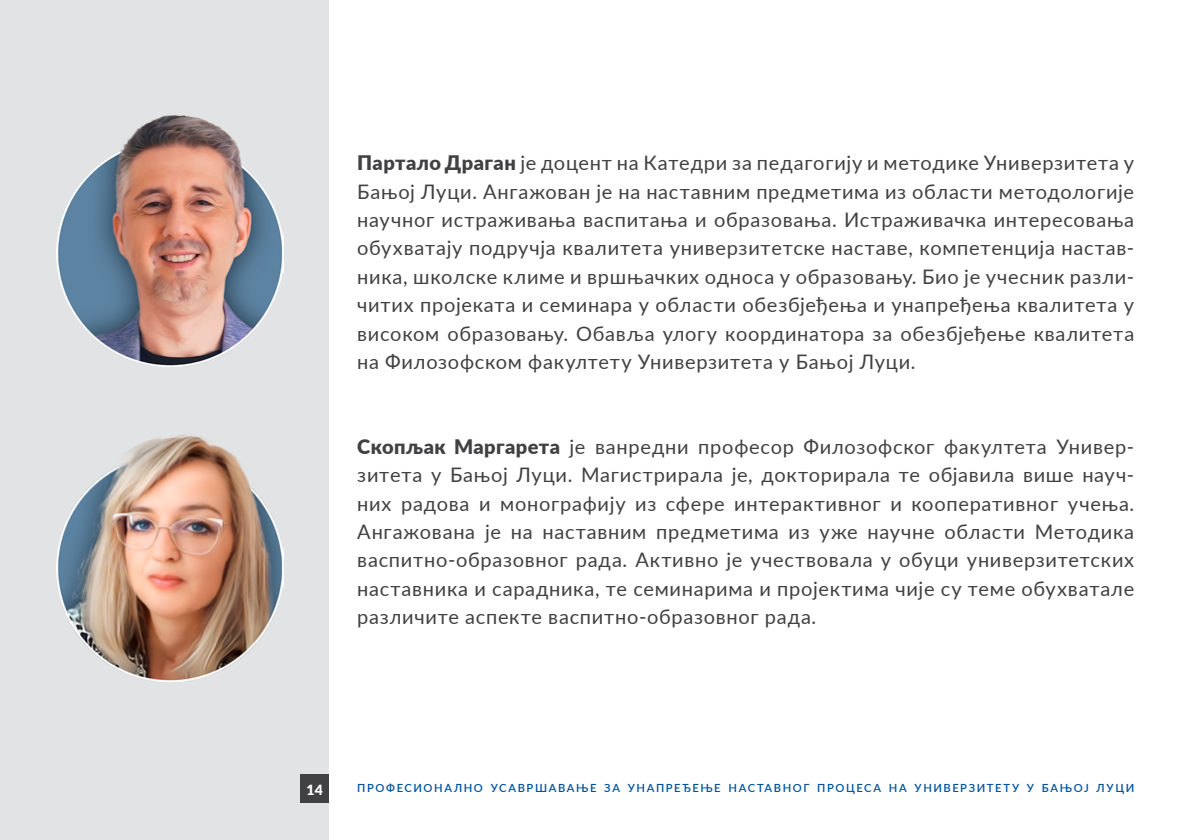
<style>
.page{position:relative;width:1191px;height:840px;background:#fff}
.page>*{position:absolute;margin:0;border:0;box-sizing:border-box;transform-origin:0 0}
.t1{font:20px/28.4px "Lato";letter-spacing:.035em;color:#414042;text-align:justify}
.t2{font:900 14px "Lato";color:#fff}
.t3{font:600 11.2px "Lato";letter-spacing:.14em;color:#00529c}
.s1{font-weight:900}
</style>
<div class="page">
<div style="left:0;top:0;width:329px;height:839px;background:#e2e3e4"></div>
<img style="left:57px;top:115px;width:226px;height:251px">
<img style="left:57px;top:434px;width:226px;height:246px">
<div style="left:300px;top:774px;width:29px;height:28px;background:#414042"></div>
<p class="t1" style="left:357px;top:148px;width:778px"><span class="s1">Партало Драган</span> је доцент на Катедри за педагогију и методике Универзитета у Бањој Луци. Ангажован је на наставним предметима из области методологије научног истраживања васпитања и образовања. Истраживачка интересовања обухватају подручја квалитета универзитетске наставе, компетенција настав&shy;ника, школске климе и вршњачких односа у образовању. Био је учесник разли&shy;читих пројеката и семинара у области обезбјеђења и унапређења квалитета у високом образовању. Обавља улогу координатора за обезбјеђење квалитета на Филозофском факултету Универзитета у Бањој Луци.</p>
<p class="t1" style="left:357px;top:431px;width:778px"><span class="s1">Скопљак Маргарета</span> је ванредни професор Филозофског факултета Универ&shy;зитета у Бањој Луци. Магистрирала је, докторирала те објавила више науч&shy;них радова и монографију из сфере интерактивног и кооперативног учења.<br>Ангажована је на наставним предметима из уже научне области Методика васпитно-образовног рада. Активно је учествовала у обуци универзитетских наставника и сарадника, те семинарима и пројектима чије су теме обухватале различите аспекте васпитно-образовног рада.</p>
<p class="t2" style="left:307px;top:778px;width:18px">14</p>
<p class="t3" style="left:357px;top:779px;width:778px">ПРОФЕСИОНАЛНО УСАВРШАВАЊЕ ЗА УНАПРЕЂЕЊЕ НАСТАВНОГ ПРОЦЕСА НА УНИВЕРЗИТЕТУ У БАЊОЈ ЛУЦИ</p>
</div>
